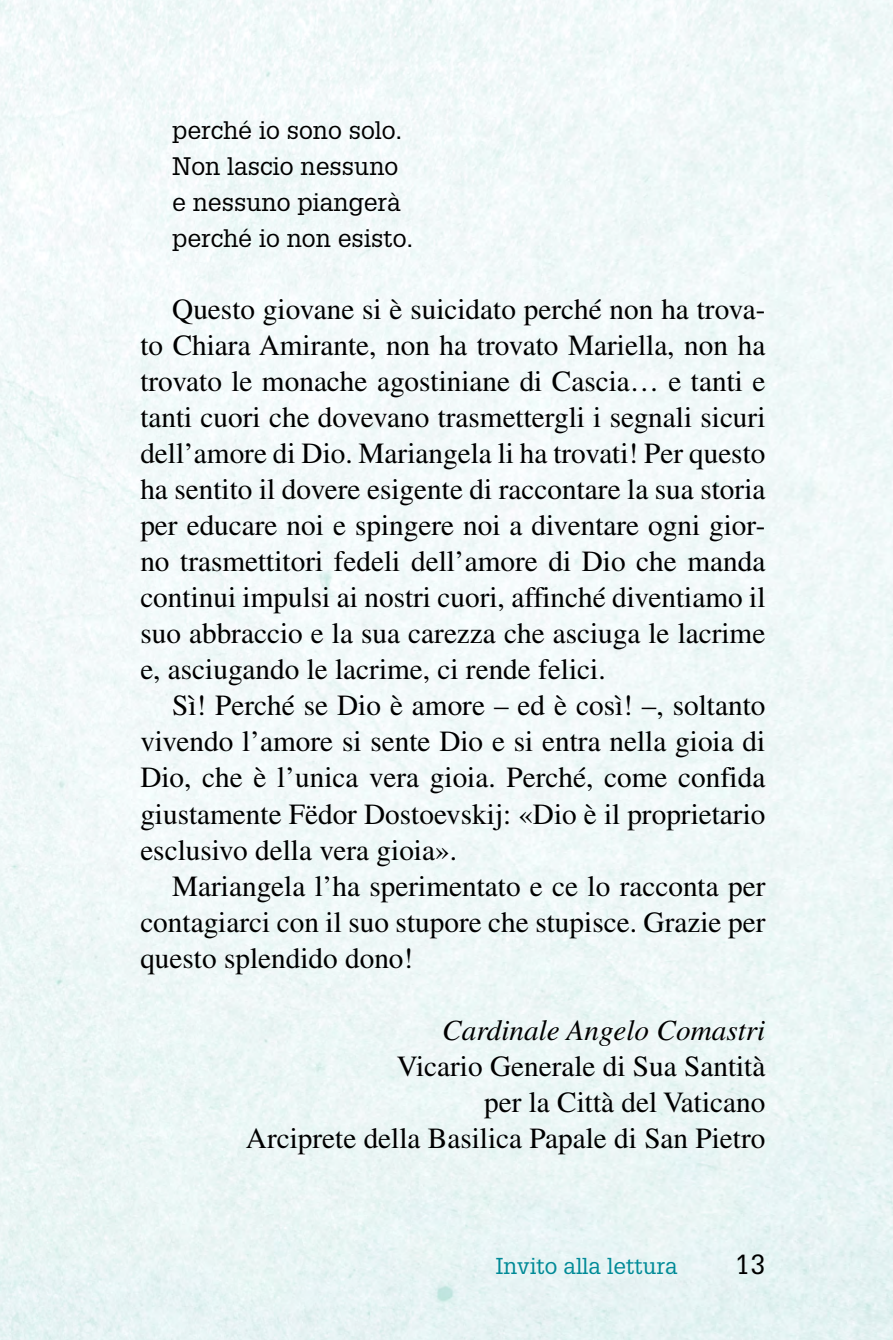
<style>
.page{position:relative;width:893px;height:1340px;background:#fff}
.page>*{position:absolute;margin:0;border:0;box-sizing:border-box;transform-origin:0 0}
.t1{font:29.25px/36px "Times LT Std";color:#000;text-align:justify}
.t2{font:italic 29.25px "Times LT Std";color:#000}
.t3{font:27px "Glypha LT Std";color:#000}
.t4{font:24.75px/36px "Glypha LT Std";color:#000}
.t5{font:22.5px "Glypha LT Std";color:#008a97}
</style>
<div class="page">
<p class="t4" style="left:172px;top:112px;width:243px">perché io sono solo.<br>Non lascio nessuno e nessuno piangerà perché io non esisto.</p>
<p class="t1" style="left:140px;top:291px;width:627px;text-indent:32px">Questo giovane si è suicidato perché non ha trova&shy;to Chiara Amirante, non ha trovato Mariella, non ha trovato le monache agostiniane di Cascia… e tanti e tanti cuori che dovevano trasmettergli i segnali sicuri dell’amore di Dio. Mariangela li ha trovati! Per questo ha sentito il dovere esigente di raccontare la sua storia per educare noi e spingere noi a diventare ogni gior&shy;no trasmettitori fedeli dell’amore di Dio che manda continui impulsi ai nostri cuori, affinché diventiamo il suo abbraccio e la sua carezza che asciuga le lacrime e, asciugando le lacrime, ci rende felici.</p>
<p class="t1" style="left:140px;top:687px;width:627px;text-indent:32px">Sì! Perché se Dio è amore – ed è così! –, soltanto vivendo l’amore si sente Dio e si entra nella gioia di Dio, che è l’unica vera gioia. Perché, come confida giustamente Fëdor Dostoevskij: «Dio è il proprietario esclusivo della vera gioia».</p>
<p class="t1" style="left:140px;top:867px;width:627px;text-indent:32px">Mariangela l’ha sperimentato e ce lo racconta per contagiarci con il suo stupore che stupisce. Grazie per questo splendido dono!</p>
<p class="t2" style="left:442px;top:1013px;width:325px">Cardinale Angelo Comastri</p>
<p class="t1" style="left:246px;top:1047px;width:521px;text-align:right">Vicario Generale di Sua Santità<br>per la Città del Vaticano<br>Arciprete della Basilica Papale di San Pietro</p>
<p class="t5" style="left:496px;top:1251px;width:183px">Invito alla lettura</p>
<p class="t3" style="left:735px;top:1247px;width:32px">13</p>
</div>
